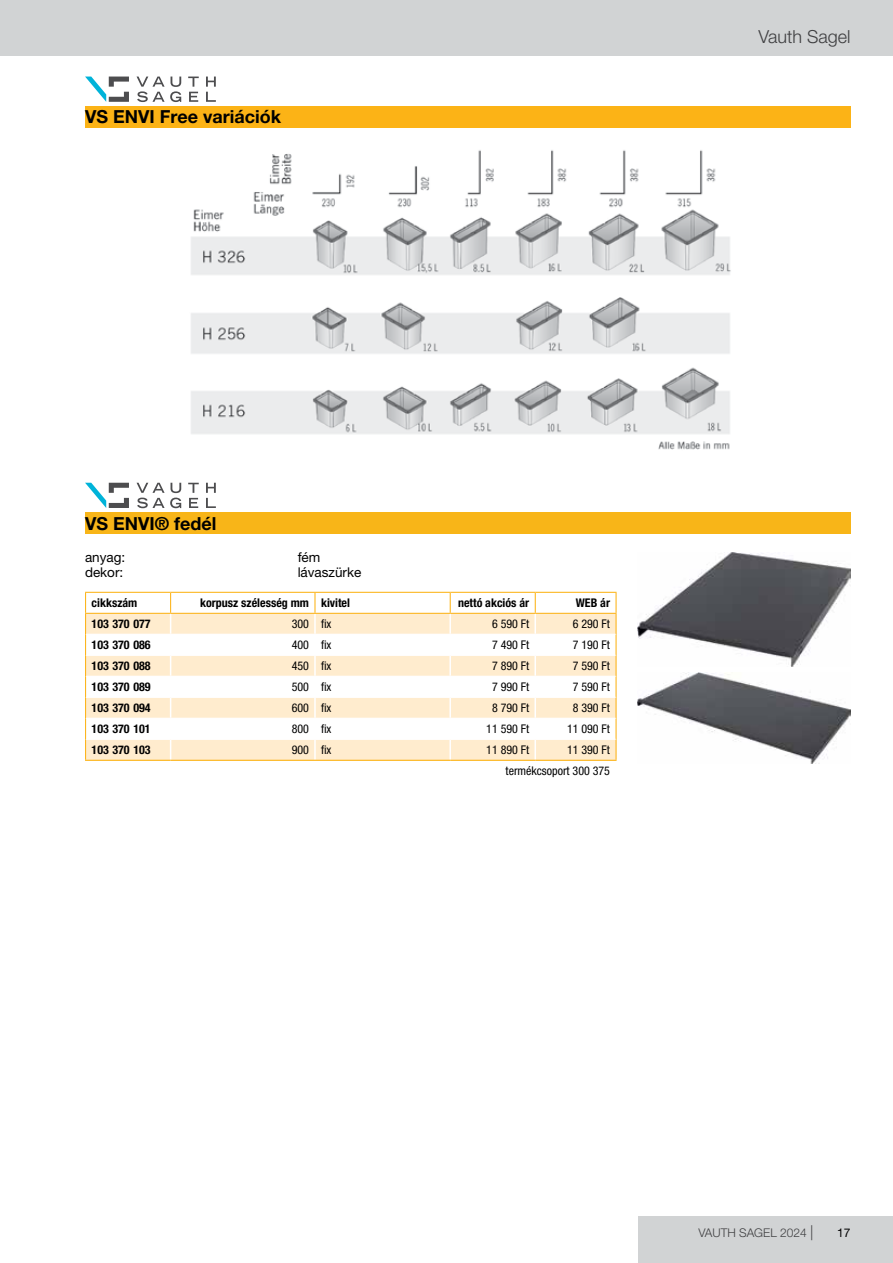
<style>
.page{position:relative;width:893px;height:1263px;background:#fff}
.page>*{position:absolute;margin:0;border:0;box-sizing:border-box;transform-origin:0 0}
.t1{font:700 18px "Helvetica Neue LT Pro";color:#000}
.t2{font:300 18px "Helvetica Neue LT Pro";color:#4d4d4f}
.t3{font:13.5px "Helvetica Neue LT Pro";color:#000}
.t4{font:condensed 12px/21px "Helvetica Neue LT Pro";color:#000;text-align:right}
.t5{font:700 condensed 12px "Helvetica Neue LT Pro";color:#000}
.t6{font:300 12px "Helvetica Neue LT Pro";color:#4d4d4f}
.t7{font:12px "Helvetica Neue LT Pro";color:#000}
.s1{font-size:15px}
</style>
<div class="page">
<div style="left:638px;top:1216px;width:255px;height:47px;background:#d1d3d4"></div>
<div style="left:0;top:0;width:893px;height:55px;background:#d1d3d4"></div>
<div style="left:85px;top:106px;width:765px;height:22px;background:#fcb316"></div>
<svg style="left:206px;top:77px;width:10px;height:25px"></svg>
<svg style="left:188px;top:77px;width:11px;height:25px"></svg>
<svg style="left:137px;top:77px;width:44px;height:25px"></svg>
<svg style="left:85px;top:77px;width:44px;height:25px"></svg>
<img style="left:191px;top:150px;width:540px;height:300px">
<svg style="left:86px;top:593px;width:529px;height:20px"></svg>
<div style="left:86px;top:614px;width:529px;height:146px;background:#ffecce"></div>
<svg style="left:86px;top:635px;width:529px;height:104px"></svg>
<hr style="left:615px;top:614px;width:2px;height:20px;background:#fcb316">
<hr style="left:615px;top:634px;width:2px;height:21px;background:#fcb316">
<hr style="left:615px;top:655px;width:2px;height:21px;background:#fcb316">
<hr style="left:615px;top:676px;width:2px;height:21px;background:#fcb316">
<hr style="left:615px;top:697px;width:2px;height:21px;background:#fcb316">
<hr style="left:615px;top:718px;width:2px;height:21px;background:#fcb316">
<hr style="left:615px;top:739px;width:2px;height:21px;background:#fcb316">
<hr style="left:314px;top:614px;width:2px;height:20px;background:#fff">
<hr style="left:449px;top:614px;width:2px;height:20px;background:#fff">
<hr style="left:534px;top:614px;width:2px;height:20px;background:#fff">
<hr style="left:314px;top:635px;width:2px;height:20px;background:#fff">
<hr style="left:449px;top:635px;width:2px;height:20px;background:#fff">
<hr style="left:534px;top:635px;width:2px;height:20px;background:#fff">
<hr style="left:314px;top:656px;width:2px;height:20px;background:#fff">
<hr style="left:449px;top:656px;width:2px;height:20px;background:#fff">
<hr style="left:534px;top:656px;width:2px;height:20px;background:#fff">
<hr style="left:314px;top:677px;width:2px;height:20px;background:#fff">
<hr style="left:449px;top:677px;width:2px;height:20px;background:#fff">
<hr style="left:534px;top:677px;width:2px;height:20px;background:#fff">
<hr style="left:314px;top:698px;width:2px;height:20px;background:#fff">
<hr style="left:449px;top:698px;width:2px;height:20px;background:#fff">
<hr style="left:534px;top:698px;width:2px;height:20px;background:#fff">
<hr style="left:314px;top:719px;width:2px;height:20px;background:#fff">
<hr style="left:449px;top:719px;width:2px;height:20px;background:#fff">
<hr style="left:534px;top:719px;width:2px;height:20px;background:#fff">
<hr style="left:314px;top:740px;width:2px;height:20px;background:#fff">
<hr style="left:449px;top:740px;width:2px;height:20px;background:#fff">
<hr style="left:534px;top:740px;width:2px;height:20px;background:#fff">
<svg style="left:85px;top:593px;width:1px;height:167px"></svg>
<hr style="left:85px;top:592px;width:86px;height:1px;background:#fcb316">
<hr style="left:85px;top:613px;width:86px;height:1px;background:#fcb316">
<svg style="left:170px;top:593px;width:1px;height:167px"></svg>
<hr style="left:171px;top:592px;width:144px;height:1px;background:#fcb316">
<hr style="left:315px;top:592px;width:135px;height:1px;background:#fcb316">
<hr style="left:171px;top:613px;width:144px;height:1px;background:#fcb316">
<hr style="left:315px;top:613px;width:135px;height:1px;background:#fcb316">
<svg style="left:314px;top:593px;width:1px;height:20px"></svg>
<svg style="left:450px;top:593px;width:1px;height:20px"></svg>
<svg style="left:535px;top:593px;width:1px;height:20px"></svg>
<hr style="left:615px;top:593px;width:2px;height:20px;background:#fcb316">
<hr style="left:450px;top:592px;width:85px;height:1px;background:#fcb316">
<hr style="left:535px;top:592px;width:82px;height:1px;background:#fcb316">
<hr style="left:450px;top:613px;width:85px;height:1px;background:#fcb316">
<hr style="left:535px;top:613px;width:82px;height:1px;background:#fcb316">
<hr style="left:85px;top:760px;width:86px;height:1px;background:#fcb316">
<hr style="left:171px;top:760px;width:144px;height:1px;background:#fcb316">
<hr style="left:315px;top:760px;width:135px;height:1px;background:#fcb316">
<hr style="left:450px;top:760px;width:85px;height:1px;background:#fcb316">
<hr style="left:535px;top:760px;width:82px;height:1px;background:#fcb316">
<hr style="left:86px;top:634px;width:85px;height:1px;background:#fff">
<hr style="left:171px;top:634px;width:144px;height:1px;background:#fff">
<hr style="left:315px;top:634px;width:135px;height:1px;background:#fff">
<hr style="left:450px;top:634px;width:85px;height:1px;background:#fff">
<hr style="left:535px;top:634px;width:80px;height:1px;background:#fff">
<hr style="left:86px;top:655px;width:85px;height:1px;background:#fff">
<hr style="left:171px;top:655px;width:144px;height:1px;background:#fff">
<hr style="left:315px;top:655px;width:135px;height:1px;background:#fff">
<hr style="left:450px;top:655px;width:85px;height:1px;background:#fff">
<hr style="left:535px;top:655px;width:80px;height:1px;background:#fff">
<hr style="left:86px;top:676px;width:85px;height:1px;background:#fff">
<hr style="left:171px;top:676px;width:144px;height:1px;background:#fff">
<hr style="left:315px;top:676px;width:135px;height:1px;background:#fff">
<hr style="left:450px;top:676px;width:85px;height:1px;background:#fff">
<hr style="left:535px;top:676px;width:80px;height:1px;background:#fff">
<hr style="left:86px;top:697px;width:85px;height:1px;background:#fff">
<hr style="left:171px;top:697px;width:144px;height:1px;background:#fff">
<hr style="left:315px;top:697px;width:135px;height:1px;background:#fff">
<hr style="left:450px;top:697px;width:85px;height:1px;background:#fff">
<hr style="left:535px;top:697px;width:80px;height:1px;background:#fff">
<hr style="left:86px;top:718px;width:85px;height:1px;background:#fff">
<hr style="left:171px;top:718px;width:144px;height:1px;background:#fff">
<hr style="left:315px;top:718px;width:135px;height:1px;background:#fff">
<hr style="left:450px;top:718px;width:85px;height:1px;background:#fff">
<hr style="left:535px;top:718px;width:80px;height:1px;background:#fff">
<hr style="left:86px;top:739px;width:85px;height:1px;background:#fff">
<hr style="left:171px;top:739px;width:144px;height:1px;background:#fff">
<hr style="left:315px;top:739px;width:135px;height:1px;background:#fff">
<hr style="left:450px;top:739px;width:85px;height:1px;background:#fff">
<hr style="left:535px;top:739px;width:80px;height:1px;background:#fff">
<div style="left:85px;top:512px;width:765px;height:22px;background:#f8b518"></div>
<svg style="left:206px;top:483px;width:10px;height:25px"></svg>
<svg style="left:188px;top:483px;width:11px;height:25px"></svg>
<svg style="left:137px;top:483px;width:44px;height:25px"></svg>
<svg style="left:85px;top:483px;width:44px;height:25px"></svg>
<img style="left:638px;top:552px;width:212px;height:114px">
<img style="left:638px;top:673px;width:212px;height:90px">
<h1 class="t1" style="left:85px;top:106px;width:198px">VS ENVI Free variációk</h1>
<h1 class="t2" style="left:758px;top:25px;width:94px">Vauth Sagel</h1>
<h1 class="t1" style="left:85px;top:512px;width:133px">VS ENVI® fedél</h1>
<p class="t3" style="left:85px;top:549px;width:42px">anyag:</p>
<p class="t3" style="left:298px;top:549px;width:24px">fém</p>
<p class="t3" style="left:85px;top:564px;width:40px">dekor:</p>
<p class="t3" style="left:298px;top:564px;width:65px">lávaszürke</p>
<p class="t5" style="left:92px;top:595px;width:47px">cikkszám</p>
<p class="t5" style="left:200px;top:595px;width:151px">korpusz szélesség mm kivitel</p>
<p class="t5" style="left:458px;top:595px;width:73px">nettó akciós ár</p>
<p class="t5" style="left:576px;top:595px;width:36px">WEB ár</p>
<p class="t5" style="left:92px;top:616px;width:61px">103 370 077</p>
<p class="t4" style="left:292px;top:613px;width:41px">300 fix</p>
<p class="t4" style="left:492px;top:613px;width:39px">6 590 Ft</p>
<p class="t4" style="left:573px;top:613px;width:39px">6 290 Ft</p>
<p class="t5" style="left:92px;top:637px;width:61px">103 370 086</p>
<p class="t4" style="left:292px;top:634px;width:41px">400 fix</p>
<p class="t4" style="left:492px;top:634px;width:39px">7 490 Ft</p>
<p class="t4" style="left:573px;top:634px;width:39px">7 190 Ft</p>
<p class="t5" style="left:92px;top:658px;width:61px">103 370 088</p>
<p class="t4" style="left:292px;top:655px;width:41px">450 fix</p>
<p class="t4" style="left:492px;top:655px;width:39px">7 890 Ft</p>
<p class="t4" style="left:573px;top:655px;width:39px">7 590 Ft</p>
<p class="t5" style="left:92px;top:679px;width:61px">103 370 089</p>
<p class="t4" style="left:292px;top:676px;width:41px">500 fix</p>
<p class="t4" style="left:492px;top:676px;width:39px">7 990 Ft</p>
<p class="t4" style="left:573px;top:676px;width:39px">7 590 Ft</p>
<p class="t5" style="left:92px;top:700px;width:61px">103 370 094</p>
<p class="t4" style="left:292px;top:697px;width:41px">600 fix</p>
<p class="t4" style="left:492px;top:697px;width:39px">8 790 Ft</p>
<p class="t4" style="left:573px;top:697px;width:39px">8 390 Ft</p>
<p class="t5" style="left:92px;top:721px;width:61px">103 370 101</p>
<p class="t4" style="left:292px;top:718px;width:41px">800 fix</p>
<p class="t4" style="left:486px;top:718px;width:44px">11 590 Ft</p>
<p class="t4" style="left:567px;top:718px;width:44px">11 090 Ft</p>
<p class="t5" style="left:92px;top:742px;width:61px">103 370 103</p>
<p class="t4" style="left:292px;top:739px;width:41px">900 fix</p>
<p class="t4" style="left:486px;top:739px;width:44px">11 890 Ft</p>
<p class="t4" style="left:506px;top:739px;width:106px">11 390 Ft termékcsoport 300 375</p>
<p class="t6" style="left:698px;top:1226px;width:116px">VAUTH SAGEL 2024 <span class="s1">|</span></p>
<p class="t7" style="left:837px;top:1226px;width:15px">17</p>
</div>
